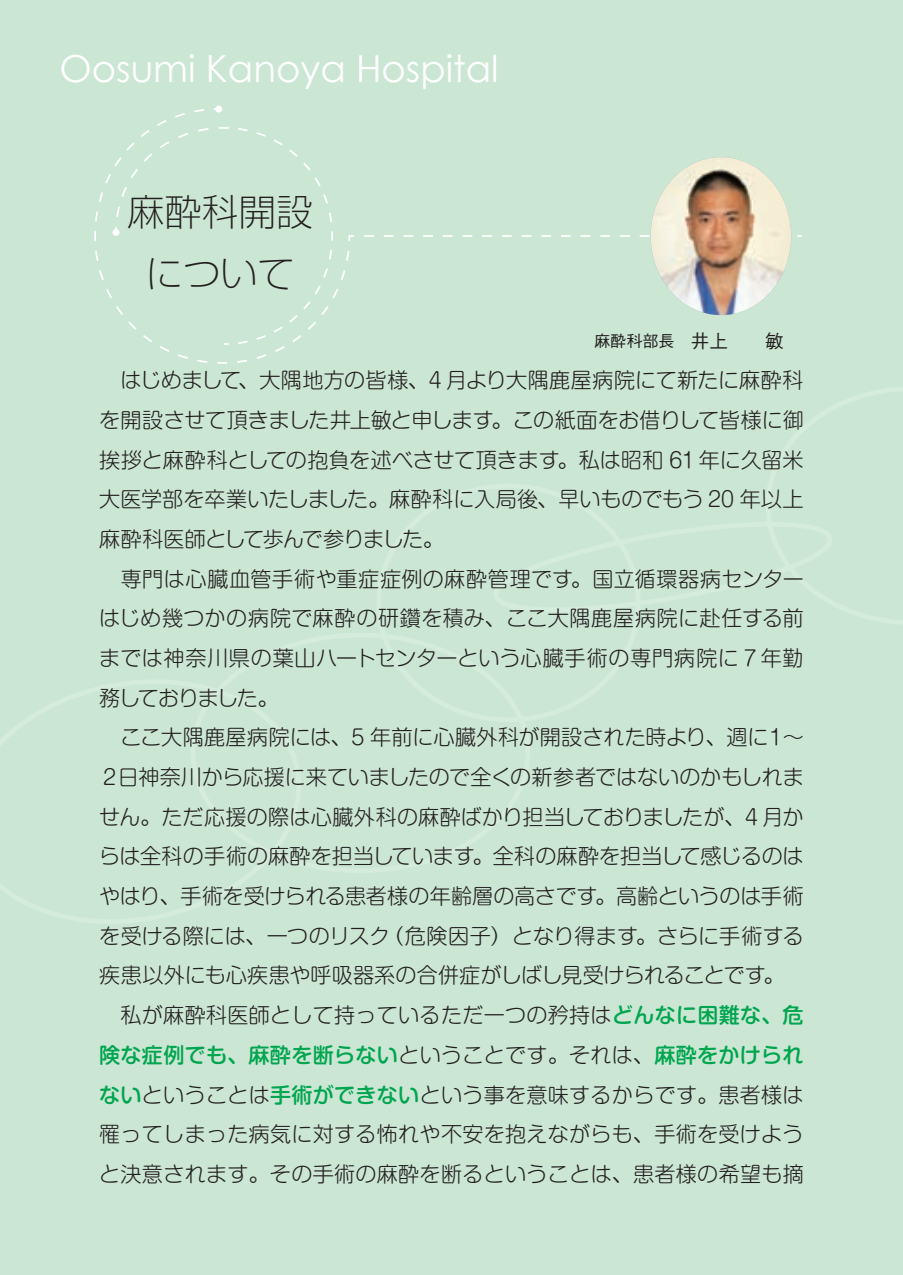
<style>
.page{position:relative;width:903px;height:1275px;background:#cbe6d3}
.page>*{position:absolute;margin:0;border:0;box-sizing:border-box;transform-origin:0 0}
.t1{font:37.27px "Century Gothic";color:#fff}
.t2{font:300 expanded 37.27px/61.9px "Shin Go Pr 5";color:#231f20;text-align:center}
.t3{font:300 21px/39.7px "Shin M Go Pro";letter-spacing:.01em;color:#231f20}
.t4{font:500 16.1px "Gothic BBB Pr 5";color:#231f20}
.s1{font-size:18.55px}
.s2{font-weight:500;color:#00a54f}
</style>
<div class="page">
<div style="left:215px;top:106px;width:7px;height:7px;background:#fff;border-radius:50%"></div>
<img style="left:651px;top:157px;width:140px;height:158px;border-radius:50%">
<svg style="left:237px;top:251px;width:113px;height:112px"></svg>
<svg style="left:95px;top:109px;width:109px;height:113px"></svg>
<svg style="left:114px;top:126px;width:220px;height:220px"></svg>
<div style="left:112px;top:229px;width:7px;height:7px;background:#fff;border-radius:50%"></div>
<h1 class="t1" style="left:60px;top:45px;width:441px">Oosumi Kanoya Hospital</h1>
<h1 class="t2" style="left:127px;top:178px;width:188px">麻酔科開設について</h1>
<p class="t4" style="left:594px;top:328px;width:191px">麻酔科部長　<span class="s1">井上　　敏</span></p>
<p class="t3" style="left:99px;top:358px;width:706px">　はじめまして、大隅地方の皆様、4 月より大隅鹿屋病院にて新たに麻酔科を開設させて頂きました井上敏と申します。この紙面をお借りして皆様に御挨拶と麻酔科としての抱負を述べさせて頂きます。私は昭和 61 年に久留米大医学部を卒業いたしました。麻酔科に入局後、早いものでもう 20 年以上麻酔科医師として歩んで参りました。<br>　専門は心臓血管手術や重症症例の麻酔管理です。国立循環器病センターはじめ幾つかの病院で麻酔の研鑽を積み、ここ大隅鹿屋病院に赴任する前までは神奈川県の葉山ハートセンターという心臓手術の専門病院に 7 年勤務しておりました。<br>　ここ大隅鹿屋病院には、5 年前に心臓外科が開設された時より、週に１～２日神奈川から応援に来ていましたので全くの新参者ではないのかもしれません。ただ応援の際は心臓外科の麻酔ばかり担当しておりましたが、4 月からは全科の手術の麻酔を担当しています。全科の麻酔を担当して感じるのはやはり、手術を受けられる患者様の年齢層の高さです。高齢というのは手術を受ける際には、一つのリスク（危険因子）となり得ます。さらに手術する疾患以外にも心疾患や呼吸器系の合併症がしばし見受けられることです。　私が麻酔科医師として持っているただ一つの矜持は<span class="s2">どんなに困難な、危険な症例でも、麻酔を断らない</span>ということです。それは、<span class="s2">麻酔をかけられない</span>ということは<span class="s2">手術ができない</span>という事を意味するからです。患者様は罹ってしまった病気に対する怖れや不安を抱えながらも、手術を受けようと決意されます。その手術の麻酔を断るということは、患者様の希望も摘</p>
</div>
